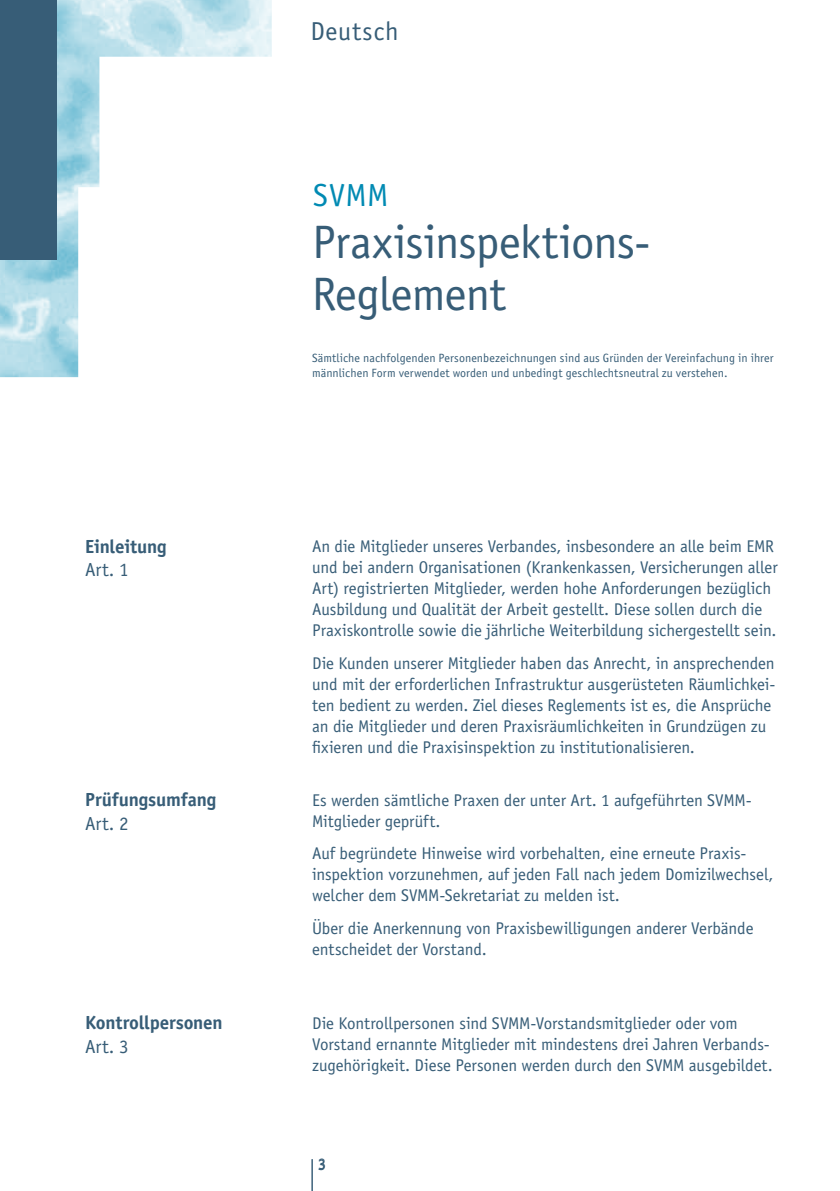
<style>
.page{position:relative;width:840px;height:1191px;background:#fff}
.page>*{position:absolute;margin:0;border:0;box-sizing:border-box;transform-origin:0 0}
.t1{font:47px/52px "Officina Sans Std";letter-spacing:-.015em;color:#375d77}
.t2{font:32px "Officina Sans Std";color:#008ab3}
.t3{font:26px "Officina Sans Std";letter-spacing:.025em;color:#375d77}
.t4{font:700 19px "Officina Sans Std";letter-spacing:-.01em;color:#375d77}
.t5{font:19px "Officina Sans Std";letter-spacing:.01em;color:#375d77}
.t6{font:17px/21px "Officina Sans Std";letter-spacing:-.005em;color:#375d77}
.t7{font:16px "Officina Sans Std";color:#375d77}
.t8{font:12px/15px "Officina Sans Std";letter-spacing:.005em;color:#375d77}
</style>
<div class="page">
<hr style="left:311px;top:1159px;width:1px;height:32px;background:#375d77">
<img style="left:0;top:0;width:271px;height:377px">
<div style="left:0;top:0;width:57px;height:259px;background:#375d77"></div>
<p class="t4" style="left:85px;top:534px;width:83px">Einleitung</p>
<p class="t5" style="left:85px;top:558px;width:45px">Art. 1</p>
<p class="t4" style="left:85px;top:788px;width:133px">Prüfungsumfang</p>
<p class="t5" style="left:85px;top:812px;width:45px">Art. 2</p>
<p class="t4" style="left:85px;top:1011px;width:139px">Kontrollpersonen</p>
<p class="t5" style="left:85px;top:1035px;width:45px">Art. 3</p>
<h3 class="t3" style="left:310px;top:16px;width:90px">Deutsch</h3>
<h2 class="t2" style="left:313px;top:177px;width:77px">SVMM</h2>
<h1 class="t1" style="left:312px;top:217px;width:340px">Praxisinspektions-<br>Reglement</h1>
<p class="t8" style="left:312px;top:351px;width:462px">Sämtliche nachfolgenden Personenbezeichnungen sind aus Gründen der Vereinfachung in ihrer männlichen Form verwendet worden und unbedingt geschlechtsneutral zu verstehen.</p>
<p class="t6" style="left:312px;top:536px;width:467px">An die Mitglieder unseres Verbandes, insbesondere an alle beim EMR und bei andern Organisationen (Krankenkassen, Versicherungen aller Art) registrierten Mitglieder, werden hohe Anforderungen bezüglich Ausbildung und Qualität der Arbeit gestellt. Diese sollen durch die Praxiskontrolle sowie die jährliche Weiterbildung sichergestellt sein.</p>
<p class="t6" style="left:312px;top:652px;width:464px">Die Kunden unserer Mitglieder haben das Anrecht, in ansprechenden und mit der erforderlichen Infrastruktur ausgerüsteten Räumlichkei&shy;ten bedient zu werden. Ziel dieses Reglements ist es, die Ansprüche an die Mitglieder und deren Praxisräumlichkeiten in Grundzügen zu fixieren und die Praxisinspektion zu institutionalisieren.</p>
<p class="t6" style="left:312px;top:789px;width:441px">Es werden sämtliche Praxen der unter Art. 1 aufgeführten SVMM-<br>Mitglieder geprüft.</p>
<p class="t6" style="left:312px;top:843px;width:462px">Auf begründete Hinweise wird vorbehalten, eine erneute Praxis&shy;inspektion vorzunehmen, auf jeden Fall nach jedem Domizilwechsel, welcher dem SVMM-Sekretariat zu melden ist.</p>
<p class="t6" style="left:312px;top:917px;width:442px">Über die Anerkennung von Praxisbewilligungen anderer Verbände entscheidet der Vorstand.</p>
<p class="t6" style="left:312px;top:1012px;width:462px">Die Kontrollpersonen sind SVMM-Vorstandsmitglieder oder vom<br>Vorstand ernannte Mitglieder mit mindestens drei Jahren Verbands&shy;zugehörigkeit. Diese Personen werden durch den SVMM ausgebildet.</p>
<p class="t7" style="left:317px;top:1154px;width:9px">3</p>
</div>
